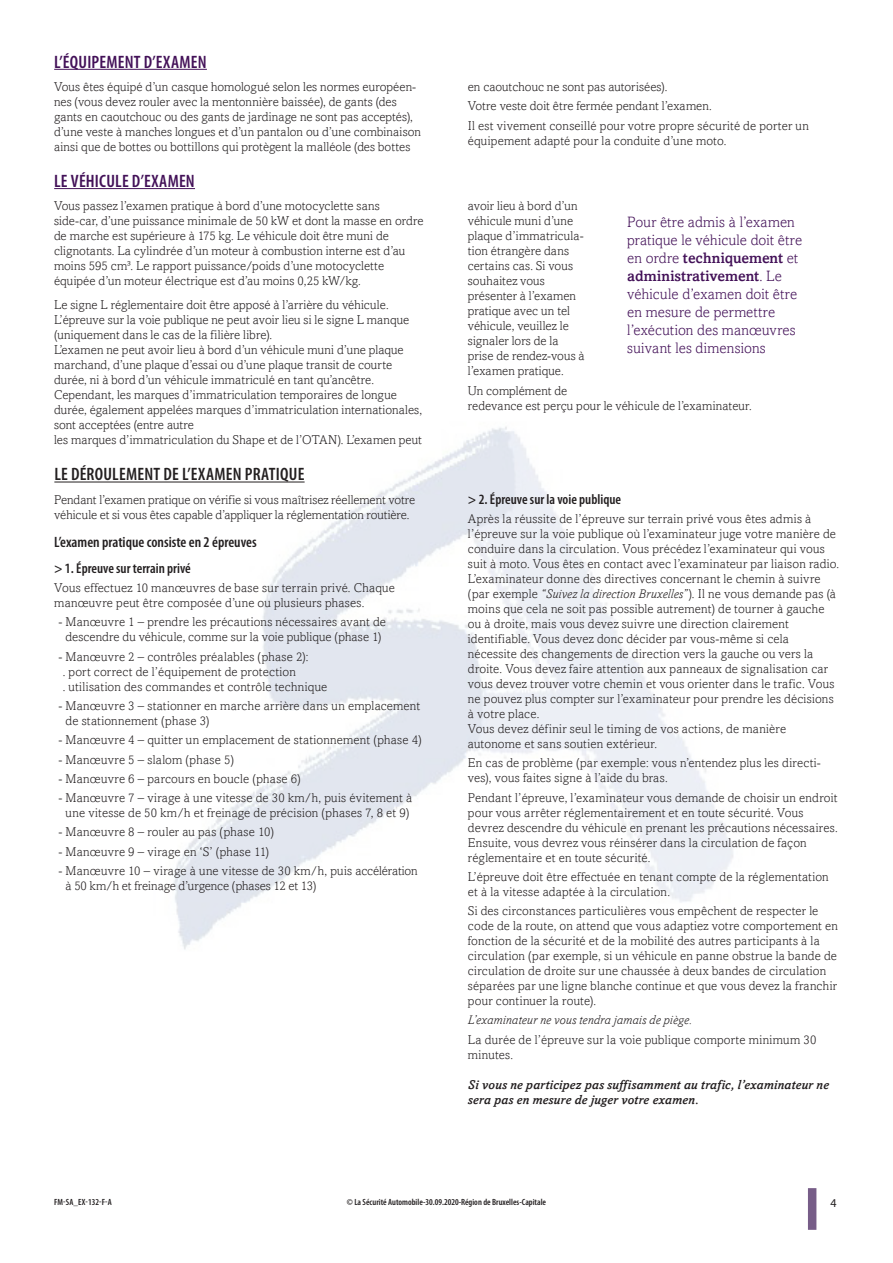
<style>
.page{position:relative;width:893px;height:1263px;background:#fff}
.page>*{position:absolute;margin:0;border:0;box-sizing:border-box;transform-origin:0 0}
.titel2{font:600 condensed 18px "Myriad Pro";letter-spacing:.01em;color:#431158}
.titel2-2{font:600 condensed 18px "Myriad Pro";letter-spacing:.01em;color:#231f20}
.Let_op_kader{font:300 15px/18px "Amasis";letter-spacing:.01em;color:#431158}
.titel3_Myr{font:600 condensed 15px "Myriad Pro";color:#231f20}
.Bodytxt{font:600 condensed 14.25px "Myriad Pro";color:#231f20}
.Bodytxt-2{font:300 12.75px/15px "Amasis";letter-spacing:.01em;color:#231f20}
.Bodytxt-3{font:italic 500 12.75px/15px "Amasis";letter-spacing:.01em;color:#231f20}
.Bodytxt-4{font:italic 300 12.75px "Amasis";letter-spacing:.01em;color:#231f20}
.t1{font:12px "Myriad Pro";color:#231f20}
.t2{font:600 condensed 9px "Myriad Pro";color:#231f20}
.s1{font-weight:500}
.s2{font-style:italic}
</style>
<div class="page">
<div style="left:808px;top:1188px;width:8px;height:42px;background:#775d88"></div>
<img style="left:106px;top:426px;width:627px;height:524px">
<hr style="left:54px;top:188px;width:141px;height:1px;background:#431158">
<hr style="left:54px;top:69px;width:153px;height:1px;background:#431158">
<hr style="left:54px;top:482px;width:251px;height:1px;background:#231f20">
<p class="titel2" style="left:54px;top:50px;width:154px">L’ÉQUIPEMENT D’EXAMEN</p>
<p class="Bodytxt-2" style="left:54px;top:79px;width:368px">Vous êtes équipé d’un casque homologué selon les normes européen&shy;nes (vous devez rouler avec la mentonnière baissée), de gants (des gants en caoutchouc ou des gants de jardinage ne sont pas acceptés), d’une veste à manches longues et d’un pantalon ou d’une combinaison ainsi que de bottes ou bottillons qui protègent la malléole (des bottes</p>
<p class="Bodytxt-2" style="left:468px;top:79px;width:201px">en caoutchouc ne sont pas autorisées).</p>
<p class="Bodytxt-2" style="left:468px;top:98px;width:245px">Votre veste doit être fermée pendant l’examen.</p>
<p class="Bodytxt-2" style="left:468px;top:118px;width:343px">Il est vivement conseillé pour votre propre sécurité de porter un équipement adapté pour la conduite d’une moto.</p>
<p class="titel2" style="left:54px;top:170px;width:142px">LE VÉHICULE D’EXAMEN</p>
<p class="Bodytxt-2" style="left:54px;top:198px;width:371px">Vous passez l’examen pratique à bord d’une motocyclette sans side-car, d’une puissance minimale de 50 kW et dont la masse en ordre de marche est supérieure à 175 kg. Le véhicule doit être muni de clignotants. La cylindrée d’un moteur à combustion interne est d’au moins 595 cm³. Le rapport puissance/poids d’une motocyclette équipée d’un moteur électrique est d’au moins 0,25 kW/kg.</p>
<p class="Bodytxt-2" style="left:54px;top:297px;width:357px">Le signe L réglementaire doit être apposé à l’arrière du véhicule.<br>L’épreuve sur la voie publique ne peut avoir lieu si le signe L manque (uniquement dans le cas de la filière libre).</p>
<p class="Bodytxt-2" style="left:54px;top:342px;width:370px">L’examen ne peut avoir lieu à bord d’un véhicule muni d’une plaque marchand, d’une plaque d’essai ou d’une plaque transit de courte durée, ni à bord d’un véhicule immatriculé en tant qu’ancêtre.<br>Cependant, les marques d’immatriculation temporaires de longue durée, également appelées marques d’immatriculation internationales, sont acceptées (entre autre</p>
<p class="Bodytxt-2" style="left:54px;top:432px;width:369px">les marques d’immatriculation du Shape et de l’OTAN). L’examen peut</p>
<p class="titel2-2" style="left:54px;top:463px;width:252px">LE DÉROULEMENT DE L’EXAMEN PRATIQUE</p>
<p class="Bodytxt-2" style="left:54px;top:492px;width:363px">Pendant l’examen pratique on vérifie si vous maîtrisez réellement votre véhicule et si vous êtes capable d’appliquer la réglementation routière.</p>
<p class="titel3_Myr" style="left:54px;top:533px;width:204px">L’examen pratique consiste en 2 épreuves</p>
<p class="Bodytxt" style="left:54px;top:559px;width:138px">&gt; 1. Épreuve sur terrain privé</p>
<p class="Bodytxt-2" style="left:54px;top:580px;width:342px">Vous effectuez 10 manœuvres de base sur terrain privé. Chaque manœuvre peut être composée d’une ou plusieurs phases.</p>
<p class="Bodytxt-2" style="left:58px;top:615px;width:329px;text-align:center">- Manœuvre 1 – prendre les précautions nécessaires avant de descendre du véhicule, comme sur la voie publique (phase 1)</p>
<p class="Bodytxt-2" style="left:58px;top:649px;width:252px">- Manœuvre 2 – contrôles préalables (phase 2):</p>
<p class="Bodytxt-2" style="left:63px;top:664px;width:235px">. port correct de l’équipement de protection</p>
<p class="Bodytxt-2" style="left:63px;top:679px;width:266px">. utilisation des commandes et contrôle technique</p>
<p class="Bodytxt-2" style="left:66px;top:698px;width:356px;text-indent:-7px">- Manœuvre 3 – stationner en marche arrière dans un emplacement de stationnement (phase 3)</p>
<p class="Bodytxt-2" style="left:58px;top:732px;width:365px">- Manœuvre 4 – quitter un emplacement de stationnement (phase 4)</p>
<p class="Bodytxt-2" style="left:58px;top:752px;width:177px">- Manœuvre 5 – slalom (phase 5)</p>
<p class="Bodytxt-2" style="left:58px;top:771px;width:244px">- Manœuvre 6 – parcours en boucle (phase 6)</p>
<p class="Bodytxt-2" style="left:58px;top:790px;width:355px;text-align:center">- Manœuvre 7 – virage à une vitesse de 30 km/h, puis évitement à une vitesse de 50 km/h et freinage de précision (phases 7, 8 et 9)</p>
<p class="Bodytxt-2" style="left:58px;top:824px;width:217px">- Manœuvre 8 – rouler au pas (phase 10)</p>
<p class="Bodytxt-2" style="left:58px;top:844px;width:212px">- Manœuvre 9 – virage en ‘S’ (phase 11)</p>
<p class="Bodytxt-2" style="left:66px;top:863px;width:354px;text-indent:-7px">- Manœuvre 10 – virage à une vitesse de 30 km/h, puis accélération à 50 km/h et freinage d’urgence (phases 12 et 13)</p>
<p class="Bodytxt-2" style="left:468px;top:198px;width:118px">avoir lieu à bord d’un véhicule muni d’une plaque d’immatricula&shy;tion étrangère dans certains cas. Si vous souhaitez vous présenter à l’examen pratique avec un tel véhicule, veuillez le signaler lors de la prise de rendez-vous à l’examen pratique.</p>
<p class="Bodytxt-2" style="left:468px;top:383px;width:285px">Un complément de<br>redevance est perçu pour le véhicule de l’examinateur.</p>
<p class="Let_op_kader" style="left:627px;top:213px;width:176px">Pour être admis à l’examen pratique le véhicule doit être en ordre <span class="s1">techniquement</span> et <span class="s1">administrativement</span>. Le véhicule d’examen doit être en mesure de permettre l’exécution des manœuvres suivant les dimensions</p>
<p class="Bodytxt" style="left:468px;top:490px;width:155px">&gt; 2. Épreuve sur la voie publique</p>
<p class="Bodytxt-2" style="left:468px;top:511px;width:373px">Après la réussite de l’épreuve sur terrain privé vous êtes admis à l’épreuve sur la voie publique où l’examinateur juge votre manière de conduire dans la circulation. Vous précédez l’examinateur qui vous suit à moto. Vous êtes en contact avec l’examinateur par liaison radio.<br>L’examinateur donne des directives concernant le chemin à suivre (par exemple <span class="s2">“Suivez la direction Bruxelles”</span>). Il ne vous demande pas (à moins que cela ne soit pas possible autrement) de tourner à gauche ou à droite, mais vous devez suivre une direction clairement identifiable. Vous devez donc décider par vous-même si cela nécessite des changements de direction vers la gauche ou vers la droite. Vous devez faire attention aux panneaux de signalisation car vous devez trouver votre chemin et vous orienter dans le trafic. Vous ne pouvez plus compter sur l’examinateur pour prendre les décisions à votre place.<br>Vous devez définir seul le timing de vos actions, de manière autonome et sans soutien extérieur.</p>
<p class="Bodytxt-2" style="left:468px;top:755px;width:354px">En cas de problème (par exemple: vous n’entendez plus les directi&shy;ves), vous faites signe à l’aide du bras.</p>
<p class="Bodytxt-2" style="left:468px;top:790px;width:371px">Pendant l’épreuve, l’examinateur vous demande de choisir un endroit pour vous arrêter réglementairement et en toute sécurité. Vous devrez descendre du véhicule en prenant les précautions nécessaires.<br>Ensuite, vous devrez vous réinsérer dans la circulation de façon réglementaire et en toute sécurité.</p>
<p class="Bodytxt-2" style="left:468px;top:869px;width:362px">L’épreuve doit être effectuée en tenant compte de la réglementation et à la vitesse adaptée à la circulation.</p>
<p class="Bodytxt-2" style="left:468px;top:903px;width:372px">Si des circonstances particulières vous empêchent de respecter le code de la route, on attend que vous adaptiez votre comportement en fonction de la sécurité et de la mobilité des autres participants à la circulation (par exemple, si un véhicule en panne obstrue la bande de circulation de droite sur une chaussée à deux bandes de circulation séparées par une ligne blanche continue et que vous devez la franchir pour continuer la route).</p>
<p class="Bodytxt-4" style="left:468px;top:1013px;width:226px">L’examinateur ne vous tendra jamais de piège.</p>
<p class="Bodytxt-2" style="left:468px;top:1032px;width:350px">La durée de l’épreuve sur la voie publique comporte minimum 30 minutes.</p>
<p class="Bodytxt-3" style="left:468px;top:1077px;width:362px">Si vous ne participez pas suffisamment au trafic, l’examinateur ne sera pas en mesure de juger votre examen.</p>
<p class="t2" style="left:54px;top:1196px;width:59px">FM-SA_EX-132-F-A</p>
<p class="t2" style="left:347px;top:1196px;width:201px">© La Sécurité Automobile-30.09.2020-Région de Bruxelles-Capitale</p>
<p class="t1" style="left:830px;top:1196px;width:8px">4</p>
</div>
